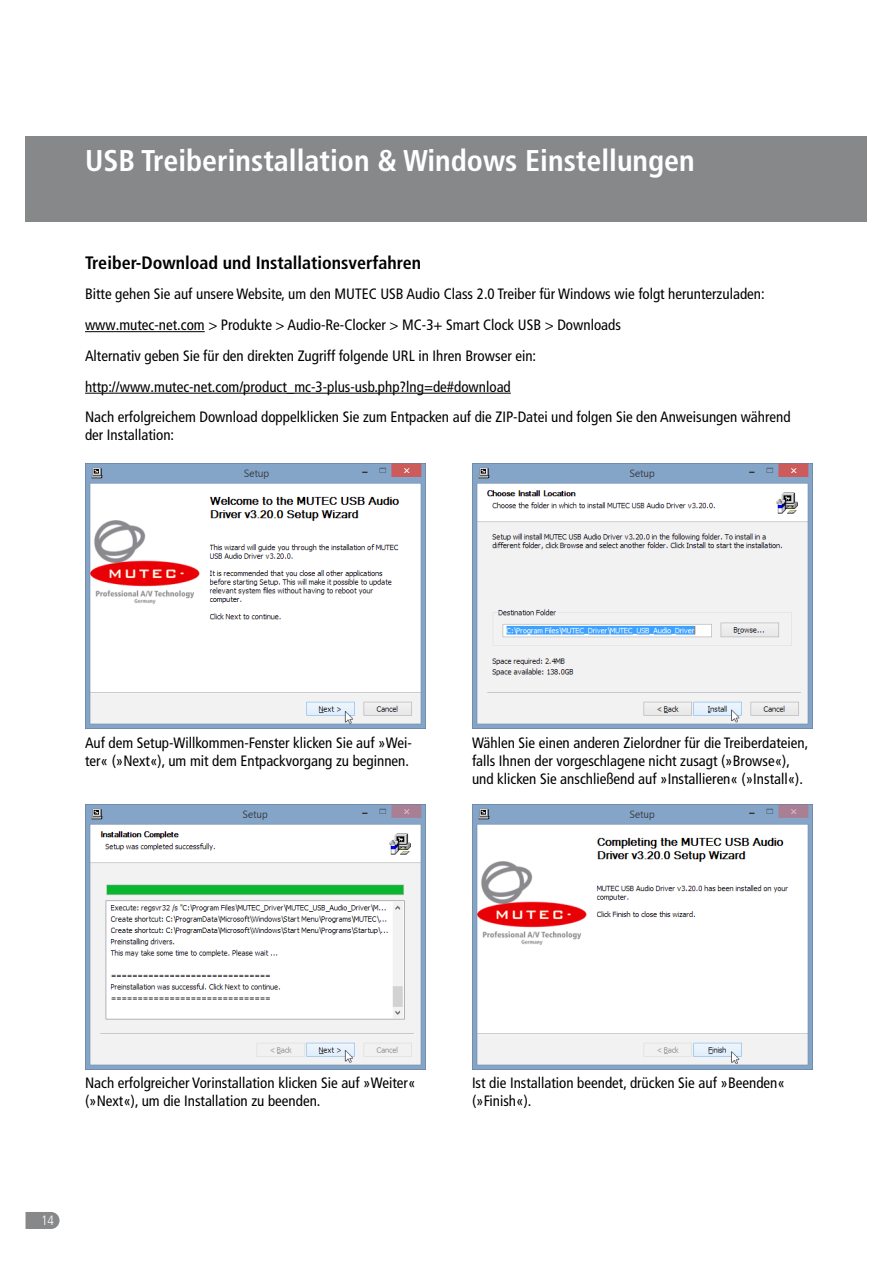
<style>
.page{position:relative;width:893px;height:1263px;background:#fff}
.page>*{position:absolute;margin:0;border:0;box-sizing:border-box;transform-origin:0 0}
.t1{font:700 condensed 30px "Frutiger LT Pro";color:#fff}
.t2{font:700 condensed 18px "Frutiger LT Pro";color:#000}
.t3{font:condensed 15px/18px "Frutiger LT Pro";color:#000}
.t4{font:300 condensed 13.5px "Frutiger LT Pro";color:#fff}
</style>
<div class="page">
<hr style="left:85px;top:331px;width:120px;height:1px;background:#000">
<hr style="left:85px;top:393px;width:426px;height:1px;background:#000">
<div style="left:26px;top:136px;width:841px;height:86px;background:#87888a"></div>
<svg style="left:26px;top:1212px;width:34px;height:17px"></svg>
<img style="left:85px;top:463px;width:340px;height:266px">
<img style="left:472px;top:463px;width:340px;height:266px">
<img style="left:85px;top:804px;width:340px;height:266px">
<img style="left:472px;top:804px;width:340px;height:266px">
<h1 class="t1" style="left:85px;top:143px;width:611px">USB Treiberinstallation &amp; Windows Einstellungen</h1>
<p class="t2" style="left:85px;top:252px;width:338px">Treiber-Download und Installationsverfahren</p>
<p class="t3" style="left:85px;top:279px;width:707px;line-height:30.8px">Bitte gehen Sie auf unsere Website, um den MUTEC USB Audio Class 2.0 Treiber für Windows wie folgt herunterzuladen: www.mutec-net.com &gt; Produkte &gt; Audio-Re-Clocker &gt; MC-3+ Smart Clock USB &gt; Downloads<br>Alternativ geben Sie für den direkten Zugriff folgende URL in Ihren Browser ein: http://www.mutec-net.com/product_mc-3-plus-usb.php?lng=de#download<br>Nach erfolgreichem Download doppelklicken Sie zum Entpacken auf die ZIP-Datei und folgen Sie den Anweisungen während</p>
<p class="t3" style="left:85px;top:426px;width:91px">der Installation:</p>
<p class="t3" style="left:85px;top:734px;width:328px">Auf dem Setup-Willkommen-Fenster klicken Sie auf »Wei&shy;ter« (»Next«), um mit dem Entpackvorgang zu beginnen.</p>
<p class="t3" style="left:472px;top:734px;width:338px">Wählen Sie einen anderen Zielordner für die Treiberdateien, falls Ihnen der vorgeschlagene nicht zusagt (»Browse«), und klicken Sie anschließend auf »Installieren« (»Install«).</p>
<p class="t3" style="left:85px;top:1074px;width:332px">Nach erfolgreicher Vorinstallation klicken Sie auf »Weiter« (»Next«), um die Installation zu beenden.</p>
<p class="t3" style="left:472px;top:1074px;width:314px">Ist die Installation beendet, drücken Sie auf »Beenden« (»Finish«).</p>
<p class="t4" style="left:41px;top:1212px;width:14px">14</p>
</div>
